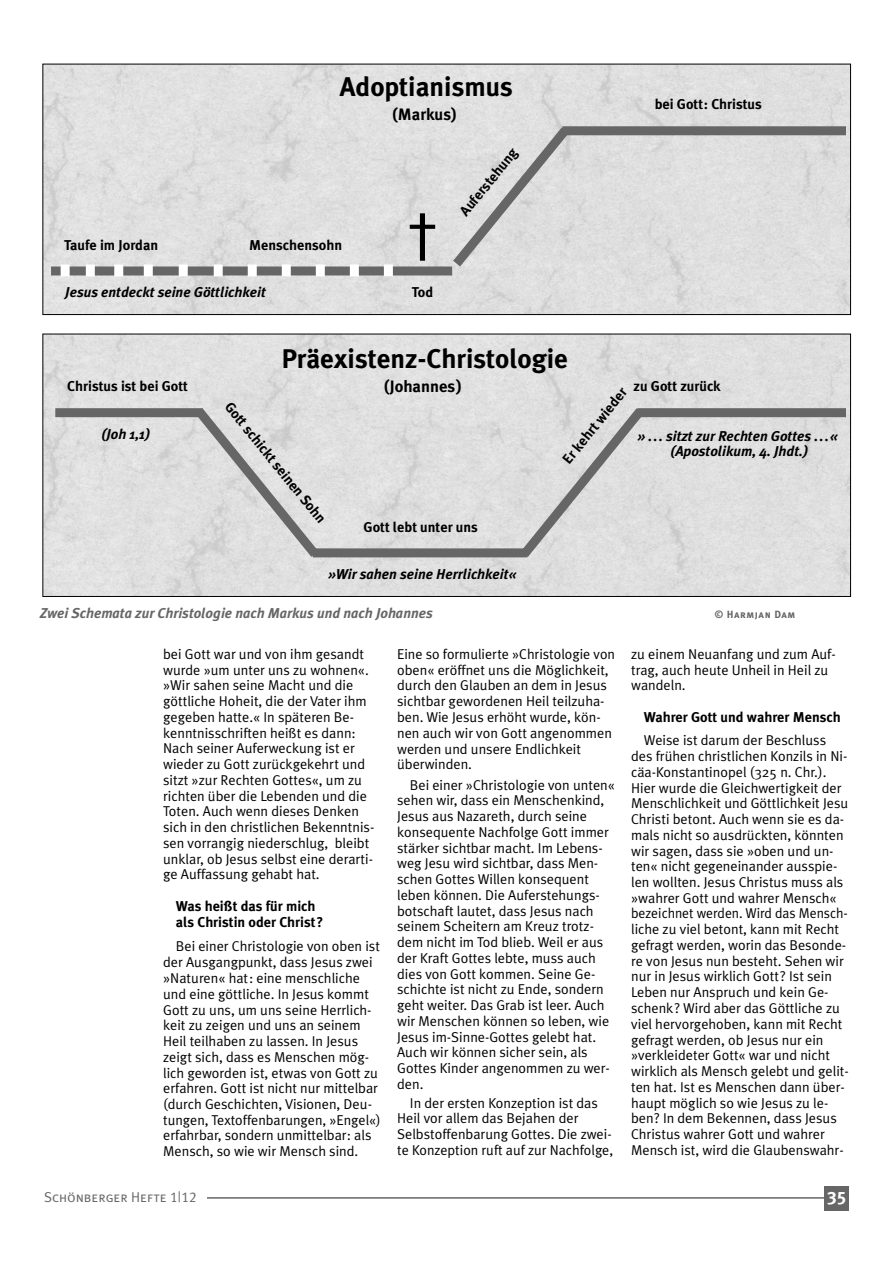
<style>
.page{position:relative;width:893px;height:1263px;background:#fff}
.page>*{position:absolute;margin:0;border:0;box-sizing:border-box;transform-origin:0 0}
.t1{font:54px "Helvetica";color:#000}
.t2{font:700 27px "Meta Plus";color:#000}
.t3{font:18px "Meta Plus Bold Caps";color:#fff}
.t4{font:700 16.5px "Meta Plus";color:#000}
.t5{font:14.25px/15.8px "Meta Plus Normal";color:#000}
.t6{font:700 14.25px/15.8px "Meta Plus";color:#000}
.t7{font:italic 700 14.25px/15.8px "Meta Plus";color:#000;text-align:center}
.t8{font:italic 700 14.25px "Meta Plus";color:#666}
.t9{font:14.25px "Meta Plus Normal Caps";color:#666}
.t10{font:10.5px "Meta Plus Bold Caps";letter-spacing:.055em;color:#666}
</style>
<div class="page">
<div style="left:824px;top:1186px;width:25px;height:25px;background:#666"></div>
<hr style="left:206px;top:1197px;width:619px;height:2px;background:#666">
<div style="left:45px;top:66px;width:803px;height:247px;background:#dfdfdf"></div>
<div style="left:43px;top:64px;width:807px;height:251px;border:1px solid #000"></div>
<div style="left:51px;top:267px;width:401px;height:9px;background:#666"></div>
<svg style="left:444px;top:118px;width:134px;height:158px;background:#d5d5d5"></svg>
<div style="left:562px;top:126px;width:284px;height:9px;background:#666"></div>
<div style="left:61px;top:264px;width:9px;height:12px;background:#fff"></div>
<div style="left:86px;top:264px;width:9px;height:12px;background:#fff"></div>
<div style="left:114px;top:264px;width:9px;height:12px;background:#fff"></div>
<div style="left:144px;top:264px;width:9px;height:12px;background:#fff"></div>
<div style="left:179px;top:264px;width:9px;height:12px;background:#fff"></div>
<div style="left:214px;top:264px;width:9px;height:12px;background:#fff"></div>
<div style="left:248px;top:264px;width:9px;height:12px;background:#fff"></div>
<div style="left:282px;top:264px;width:9px;height:12px;background:#fff"></div>
<div style="left:316px;top:264px;width:9px;height:12px;background:#fff"></div>
<div style="left:350px;top:264px;width:9px;height:12px;background:#fff"></div>
<div style="left:384px;top:264px;width:9px;height:12px;background:#fff"></div>
<div style="left:45px;top:336px;width:803px;height:259px;background:#dfdfdf"></div>
<div style="left:43px;top:334px;width:807px;height:263px;border:1px solid #000"></div>
<div style="left:313px;top:548px;width:214px;height:9px;background:#666"></div>
<svg style="left:512px;top:398px;width:141px;height:169px;background:#d5d5d5"></svg>
<svg style="left:187px;top:399px;width:140px;height:168px;background:#d5d5d5"></svg>
<div style="left:637px;top:408px;width:209px;height:9px;background:#666"></div>
<div style="left:55px;top:408px;width:148px;height:9px;background:#666"></div>
<h2 class="t2" style="left:340px;top:76px;width:175px">Adoptianismus</h2>
<p class="t4" style="left:392px;top:108px;width:66px">(Markus)</p>
<p class="t6" style="left:64px;top:238px;width:96px">Taufe im Jordan</p>
<p class="t6" style="left:249px;top:238px;width:94px">Menschensohn</p>
<h1 class="t1" style="left:407px;top:210px;width:32px">†</h1>
<p class="t7" style="left:65px;top:285px;width:202px">Jesus entdeckt seine Göttlichkeit</p>
<p class="t6" style="left:412px;top:285px;width:23px">Tod</p>
<p class="t6" style="left:457px;top:209px;width:84px;rotate:-51deg">Auferstehung</p>
<p class="t6" style="left:654px;top:97px;width:109px">bei Gott: Christus</p>
<h2 class="t2" style="left:281px;top:348px;width:288px">Präexistenz-Christologie</h2>
<p class="t4" style="left:384px;top:380px;width:79px">(Johannes)</p>
<p class="t6" style="left:233px;top:399px;width:153px;rotate:51deg">Gott schickt seinen Sohn</p>
<p class="t6" style="left:363px;top:520px;width:116px">Gott lebt unter uns</p>
<p class="t6" style="left:67px;top:379px;width:122px">Christus ist bei Gott</p>
<p class="t6" style="left:633px;top:379px;width:88px">zu Gott zurück</p>
<p class="t6" style="left:560px;top:457px;width:95px;rotate:-51deg">Er kehrt wieder</p>
<p class="t7" style="left:101px;top:428px;width:50px">(Joh 1,1)</p>
<p class="t7" style="left:637px;top:429px;width:201px">» ... sitzt zur Rechten Gottes ...« (Apostolikum, 4. Jhdt.)</p>
<p class="t7" style="left:328px;top:567px;width:189px">»Wir sahen seine Herrlichkeit«</p>
<p class="t8" style="left:40px;top:608px;width:394px">Zwei Schemata zur Christologie nach Markus und nach Johannes</p>
<p class="t10" style="left:714px;top:609px;width:82px">© Harmjan Dam</p>
<p class="t5" style="left:163px;top:647px;width:213px">bei Gott war und von ihm gesandt wurde »um unter uns zu wohnen«. »Wir sahen seine Macht und die göttliche Hoheit, die der Vater ihm gegeben hatte.« In späteren Be&shy;kenntnisschriften heißt es dann:<br>Nach seiner Auferweckung ist er wieder zu Gott zurückgekehrt und sitzt »zur Rechten Gottes«, um zu richten über die Lebenden und die<br>Toten. Auch wenn dieses Denken sich in den christlichen Bekenntnis&shy;sen vorrangig niederschlug, bleibt unklar, ob Jesus selbst eine derarti&shy;ge Auffassung gehabt hat.</p>
<p class="t6" style="left:176px;top:899px;width:149px">Was heißt das für mich als Christin oder Christ?</p>
<p class="t5" style="left:163px;top:940px;width:219px;text-indent:13px">Bei einer Christologie von oben ist der Ausgangpunkt, dass Jesus zwei »Naturen« hat: eine menschliche und eine göttliche. In Jesus kommt Gott zu uns, um uns seine Herrlich&shy;keit zu zeigen und uns an seinem Heil teilhaben zu lassen. In Jesus zeigt sich, dass es Menschen mög&shy;lich geworden ist, etwas von Gott zu erfahren. Gott ist nicht nur mittelbar (durch Geschichten, Visionen, Deu&shy;tungen, Textoffenbarungen, »Engel«) erfahrbar, sondern unmittelbar: als Mensch, so wie wir Mensch sind.</p>
<p class="t9" style="left:44px;top:1189px;width:154px">Schönberger Hefte 1|12</p>
<p class="t3" style="left:827px;top:1187px;width:21px">35</p>
<p class="t5" style="left:397px;top:647px;width:219px">Eine so formulierte »Christologie von oben« eröffnet uns die Möglichkeit, durch den Glauben an dem in Jesus sichtbar gewordenen Heil teilzuha&shy;ben. Wie Jesus erhöht wurde, kön&shy;nen auch wir von Gott angenommen werden und unsere Endlichkeit überwinden.</p>
<p class="t5" style="left:397px;top:778px;width:219px;text-indent:13px">Bei einer »Christologie von unten« sehen wir, dass ein Menschenkind,<br>Jesus aus Nazareth, durch seine konsequente Nachfolge Gott immer stärker sichtbar macht. Im Lebens&shy;weg Jesu wird sichtbar, dass Men&shy;schen Gottes Willen konsequent leben können. Die Auferstehungs&shy;botschaft lautet, dass Jesus nach seinem Scheitern am Kreuz trotz&shy;dem nicht im Tod blieb. Weil er aus der Kraft Gottes lebte, muss auch dies von Gott kommen. Seine Ge&shy;schichte ist nicht zu Ende, sondern geht weiter. Das Grab ist leer. Auch wir Menschen können so leben, wie<br>Jesus im-Sinne-Gottes gelebt hat.<br>Auch wir können sicher sein, als<br>Gottes Kinder angenommen zu wer&shy;den.</p>
<p class="t5" style="left:397px;top:1096px;width:217px;text-indent:13px">In der ersten Konzeption ist das Heil vor allem das Bejahen der Selbstoffenbarung Gottes. Die zwei&shy;te Konzeption ruft auf zur Nachfolge,</p>
<p class="t5" style="left:631px;top:647px;width:206px">zu einem Neuanfang und zum Auf&shy;trag, auch heute Unheil in Heil zu wandeln.</p>
<p class="t6" style="left:644px;top:710px;width:198px">Wahrer Gott und wahrer Mensch</p>
<p class="t5" style="left:631px;top:734px;width:219px;text-indent:13px">Weise ist darum der Beschluss des frühen christlichen Konzils in Ni&shy;cäa-Konstantinopel (325 n. Chr.).<br>Hier wurde die Gleichwertigkeit der Menschlichkeit und Göttlichkeit Jesu Christi betont. Auch wenn sie es da&shy;mals nicht so ausdrückten, könnten wir sagen, dass sie »oben und un&shy;ten« nicht gegeneinander ausspie&shy;len wollten. Jesus Christus muss als »wahrer Gott und wahrer Mensch« bezeichnet werden. Wird das Mensch&shy;liche zu viel betont, kann mit Recht gefragt werden, worin das Besonde&shy;re von Jesus nun besteht. Sehen wir nur in Jesus wirklich Gott? Ist sein Leben nur Anspruch und kein Ge&shy;schenk? Wird aber das Göttliche zu viel hervorgehoben, kann mit Recht gefragt werden, ob Jesus nur ein »verkleideter Gott« war und nicht wirklich als Mensch gelebt und gelit&shy;ten hat. Ist es Menschen dann über&shy;haupt möglich so wie Jesus zu le&shy;ben? In dem Bekennen, dass Jesus Christus wahrer Gott und wahrer Mensch ist, wird die Glaubenswahr-</p>
</div>
